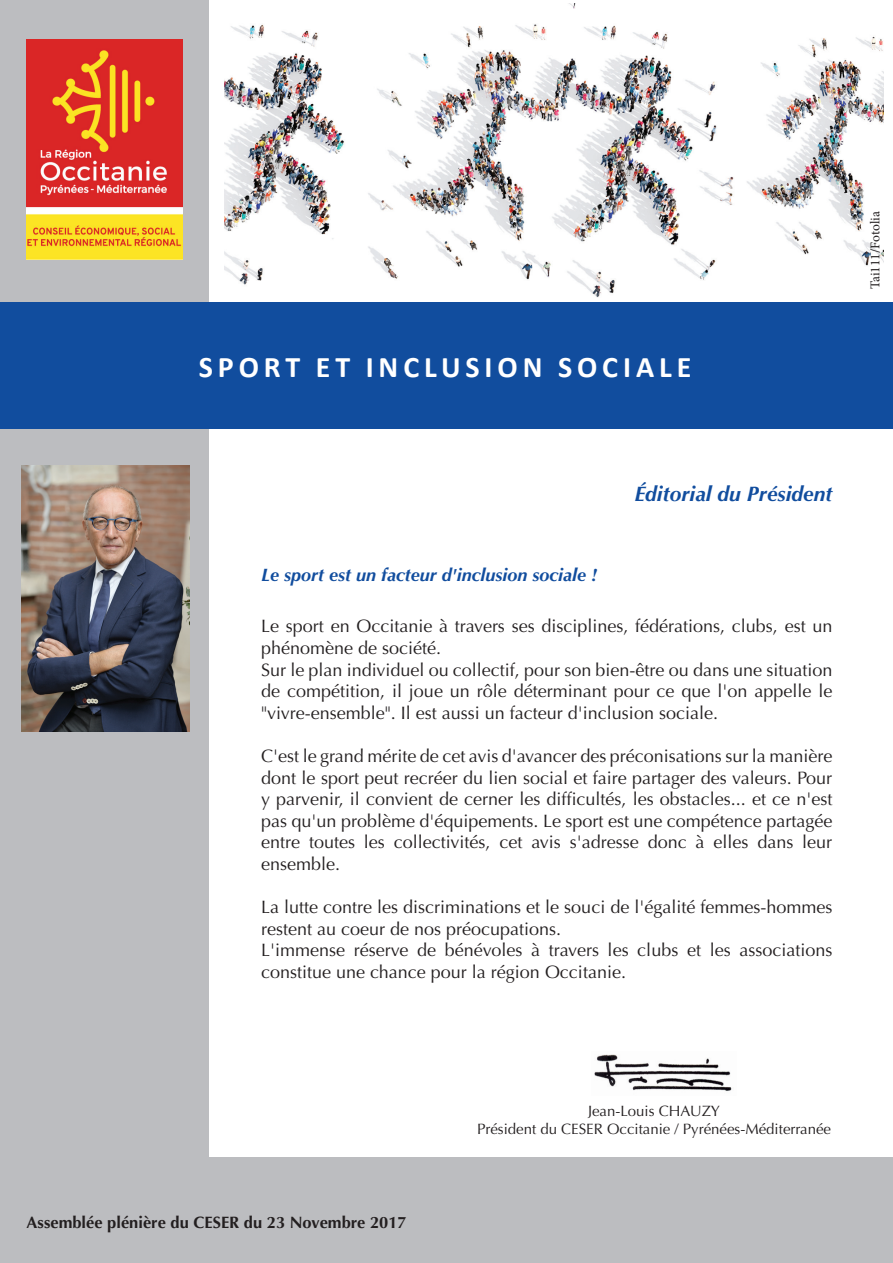
<style>
.page{position:relative;width:893px;height:1263px;background:#fff}
.page>*{position:absolute;margin:0;border:0;box-sizing:border-box;transform-origin:0 0}
.t1{font:700 30px "Calibri";letter-spacing:.165em;color:#fff}
.t2{font:italic 700 21px "Optima";color:#114d9e}
.t3{font:18px/21.6px "Optima";color:#231f20}
.t4{font:italic 700 18px "Optima";color:#114d9e}
.t5{font:700 16.5px "Optima";color:#231f20}
.t6{font:15px/18px "Optima";color:#231f20;text-align:center}
.t7{font:13.5px "Minion Pro";letter-spacing:-.005em;color:#231f20}
</style>
<div class="page">
<div style="left:0;top:0;width:208px;height:1263px;background:#bcbdc0"></div>
<div style="left:1px;top:1158px;width:892px;height:105px;background:#bcbdc0"></div>
<img style="left:594px;top:1054px;width:138px;height:37px">
<img style="left:21px;top:466px;width:169px;height:266px">
<div style="left:0;top:302px;width:893px;height:127px;background:#114d9e"></div>
<img style="left:27px;top:39px;width:155px;height:220px">
<img style="left:224px;top:4px;width:659px;height:293px">
<h1 class="t1" style="left:199px;top:347px;width:494px">SPORT ET INCLUSION SOCIALE</h1>
<p class="t7" style="left:866px;top:289px;width:79px;rotate:-90deg">Tai111/Fotolia</p>
<p class="t2" style="left:634px;top:481px;width:200px">Éditorial du Président</p>
<p class="t4" style="left:261px;top:564px;width:338px">Le sport est un facteur d'inclusion sociale !</p>
<p class="t3" style="left:261px;top:616px;width:573px">Le sport en Occitanie à travers ses disciplines, fédérations, clubs, est un phénomène de société.<br>Sur le plan individuel ou collectif, pour son bien-être ou dans une situation de compétition, il joue un rôle déterminant pour ce que l'on appelle le "vivre-ensemble". Il est aussi un facteur d'inclusion sociale.</p>
<p class="t3" style="left:261px;top:745px;width:573px;text-align:justify">C'est le grand mérite de cet avis d'avancer des préconisations sur la manière dont le sport peut recréer du lien social et faire partager des valeurs. Pour y parvenir, il convient de cerner les difficultés, les obstacles... et ce n'est pas qu'un problème d'équipements. Le sport est une compétence partagée entre toutes les collectivités, cet avis s'adresse donc à elles dans leur ensemble.</p>
<p class="t3" style="left:261px;top:896px;width:573px">La lutte contre les discriminations et le souci de l'égalité femmes-hommes restent au coeur de nos préocupations.<br>L'immense réserve de bénévoles à travers les clubs et les associations constitue une chance pour la région Occitanie.</p>
<p class="t5" style="left:27px;top:1213px;width:382px">Assemblée plénière du CESER du 23 Novembre 2017</p>
<p class="t6" style="left:477px;top:1102px;width:356px">Jean-Louis CHAUZY<br>Président du CESER Occitanie / Pyrénées-Méditerranée</p>
</div>
